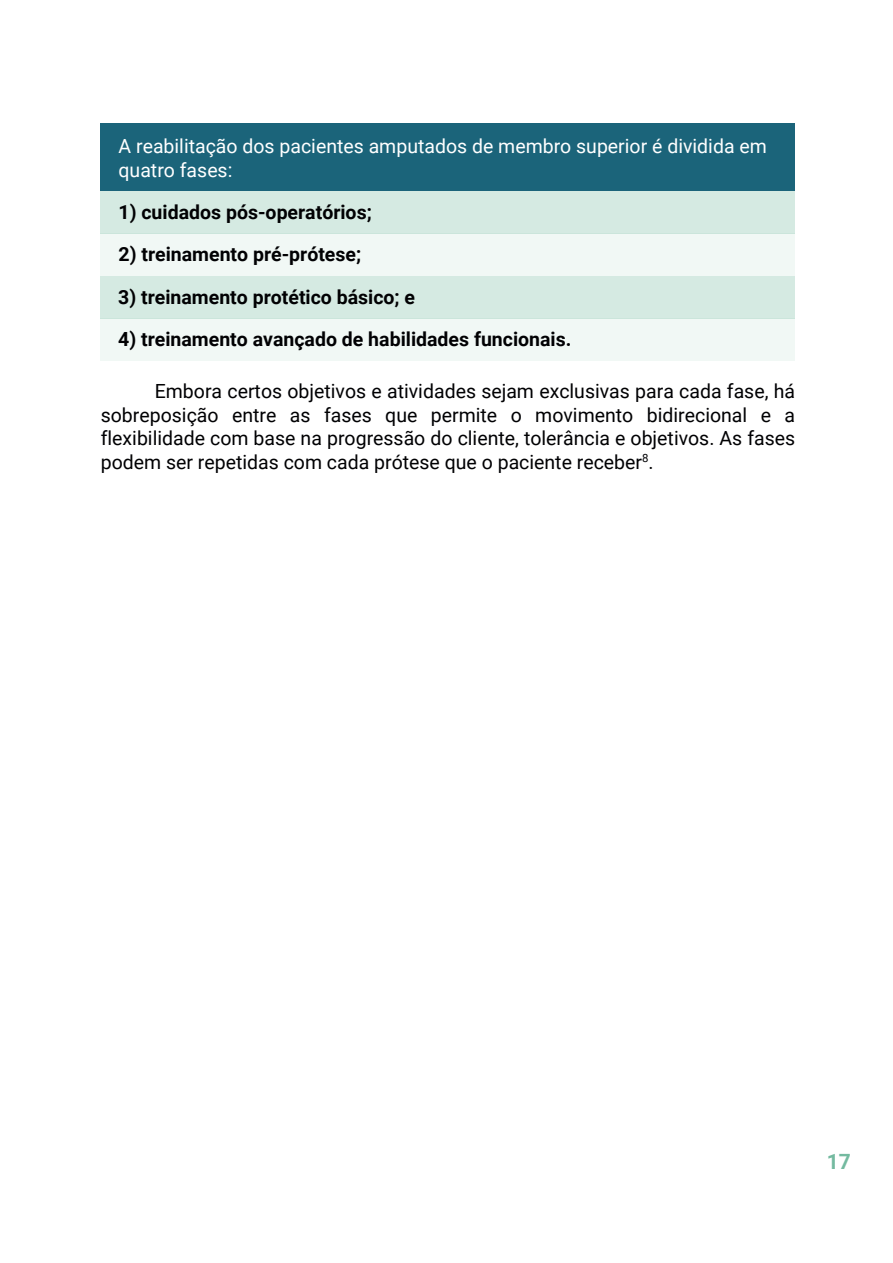
<style>
.page{position:relative;width:893px;height:1263px;background:#fff}
.page>*{position:absolute;margin:0;border:0;box-sizing:border-box;transform-origin:0 0}
.t1{font:700 21px "Roboto";color:#74baa0}
.t2{font:19.5px/23.4px "Roboto";color:#010103;text-align:justify}
.t3{font:700 19.5px "Roboto";color:#010103}
.t4{font:19.5px/23.4px "Roboto";color:#fff}
</style>
<div class="page">
<div style="left:101px;top:123px;width:694px;height:68px;background:#1b647a"></div>
<div style="left:101px;top:191px;width:694px;height:43px;background:#d5eae2"></div>
<div style="left:101px;top:233px;width:694px;height:43px;background:#f1f8f5"></div>
<div style="left:101px;top:276px;width:694px;height:42px;background:#d5eae2"></div>
<div style="left:101px;top:318px;width:694px;height:43px;background:#f1f8f5"></div>
<p class="t4" style="left:119px;top:134px;width:650px">A reabilitação dos pacientes amputados de membro superior é dividida em quatro fases:</p>
<p class="t3" style="left:119px;top:199px;width:255px">1) cuidados pós-operatórios;</p>
<p class="t3" style="left:119px;top:241px;width:244px">2) treinamento pré-prótese;</p>
<p class="t3" style="left:118px;top:283px;width:298px">3) treinamento protético básico; e</p>
<p class="t3" style="left:118px;top:326px;width:455px">4) treinamento avançado de habilidades funcionais.</p>
<p class="t2" style="left:101px;top:379px;width:696px;text-indent:54px">Embora certos objetivos e atividades sejam exclusivas para cada fase, há sobreposição entre as fases que permite o movimento bidirecional e a flexibilidade com base na progressão do cliente, tolerância e objetivos. As fases podem ser repetidas com cada prótese que o paciente receber<sup>8</sup>.</p>
<p class="t1" style="left:827px;top:1146px;width:26px">17</p>
</div>
